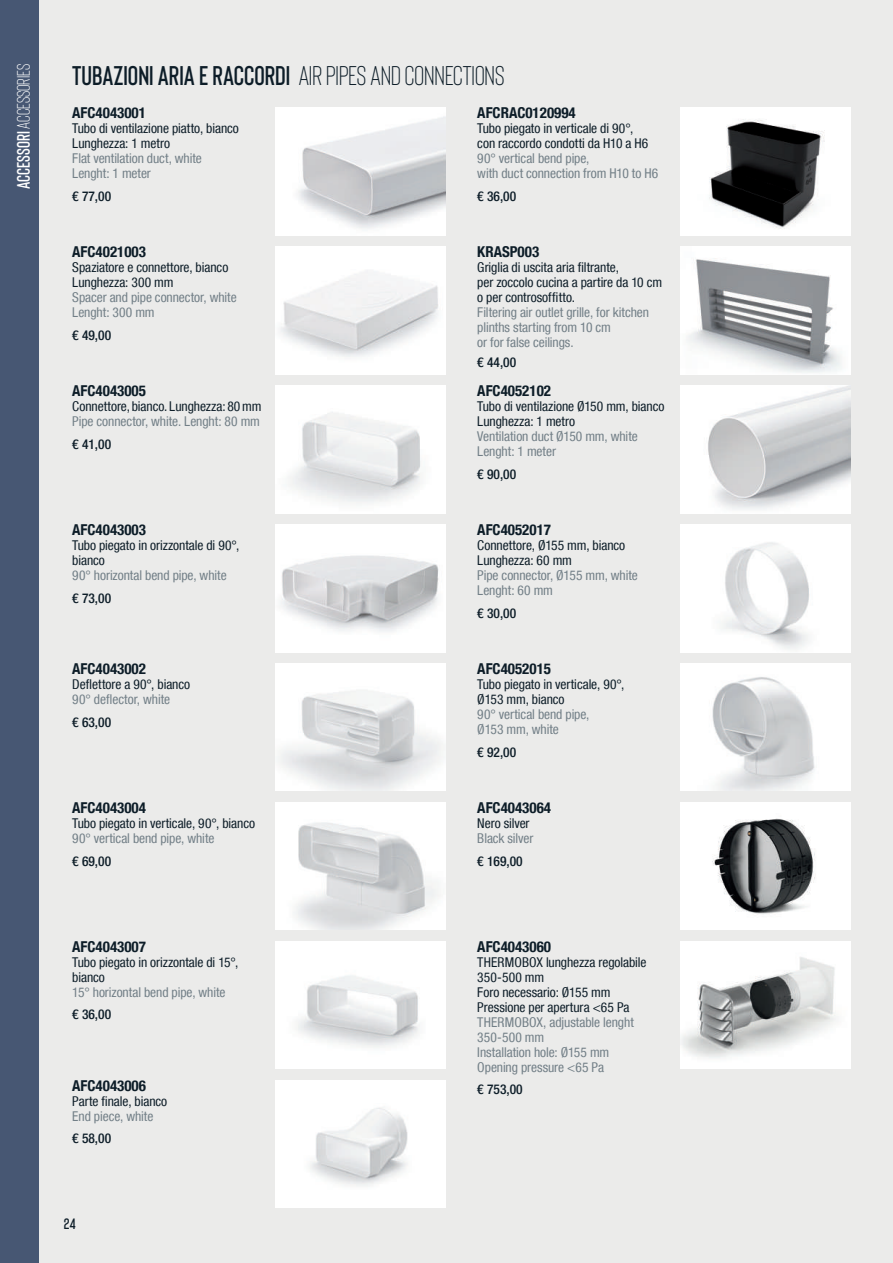
<style>
.page{position:relative;width:893px;height:1263px;background:#ebebea}
.page>*{position:absolute;margin:0;border:0;box-sizing:border-box;transform-origin:0 0}
.t1{font:600 27px "Bison";color:#0d1d28}
.t2{font:18px "Bison";color:#fff}
.t3{font:700 condensed 15px "Helvetica Neue LT Com";color:#0d1d28}
.t4{font:600 15px "Bison";color:#0d1d28}
.t5{font:condensed 13.5px/15px "Helvetica Neue LT Com";letter-spacing:-.005em;color:#0d1d28}
.t6{font:condensed 13.5px/15px "Helvetica Neue LT Com";letter-spacing:-.005em;color:#727f87}
.t7{font:500 condensed 13.5px "Helvetica Neue LT Com";color:#0d1d28}
.s1{font-weight:600}
.s2{font-weight:400}
</style>
<div class="page">
<img style="left:680px;top:108px;width:170px;height:127px">
<div style="left:680px;top:802px;width:170px;height:128px;background:#fff"></div>
<img style="left:712px;top:818px;width:104px;height:97px">
<img style="left:680px;top:941px;width:170px;height:128px">
<img style="left:680px;top:385px;width:170px;height:128px">
<img style="left:680px;top:524px;width:170px;height:128px">
<img style="left:680px;top:663px;width:170px;height:128px">
<img style="left:275px;top:108px;width:170px;height:127px">
<img style="left:275px;top:1080px;width:170px;height:128px">
<img style="left:275px;top:385px;width:170px;height:128px">
<img style="left:275px;top:524px;width:170px;height:128px">
<img style="left:275px;top:663px;width:170px;height:128px">
<img style="left:275px;top:802px;width:170px;height:128px">
<img style="left:275px;top:941px;width:170px;height:128px">
<img style="left:275px;top:247px;width:170px;height:127px">
<img style="left:680px;top:247px;width:170px;height:127px">
<div style="left:0;top:0;width:38px;height:1263px;background:#475773"></div>
<h2 class="t2" style="left:14px;top:189px;width:126px;rotate:-90deg"><span class="s1">ACCESSORI</span> ACCESSORIES</h2>
<h1 class="t1" style="left:72px;top:62px;width:434px">TUBAZIONI ARIA E RACCORDI <span class="s2">AIR PIPES AND CONNECTIONS</span></h1>
<p class="t3" style="left:72px;top:104px;width:75px">AFC4043001</p>
<p class="t5" style="left:72px;top:121px;width:168px">Tubo di ventilazione piatto, bianco<br>Lunghezza: 1 metro</p>
<p class="t6" style="left:72px;top:151px;width:131px">Flat ventilation duct, white<br>Lenght: 1 meter</p>
<p class="t7" style="left:72px;top:188px;width:40px">€ 77,00</p>
<p class="t3" style="left:72px;top:243px;width:75px">AFC4021003</p>
<p class="t5" style="left:72px;top:260px;width:158px">Spaziatore e connettore, bianco<br>Lunghezza: 300 mm</p>
<p class="t6" style="left:72px;top:290px;width:166px">Spacer and pipe connector, white<br>Lenght: 300 mm</p>
<p class="t7" style="left:72px;top:327px;width:40px">€ 49,00</p>
<p class="t3" style="left:72px;top:382px;width:75px">AFC4043005</p>
<p class="t5" style="left:72px;top:399px;width:191px">Connettore, bianco. Lunghezza: 80 mm</p>
<p class="t6" style="left:72px;top:414px;width:189px">Pipe connector, white. Lenght: 80 mm</p>
<p class="t7" style="left:72px;top:436px;width:40px">€ 41,00</p>
<p class="t3" style="left:72px;top:521px;width:75px">AFC4043003</p>
<p class="t5" style="left:72px;top:538px;width:169px">Tubo piegato in orizzontale di 90°, bianco</p>
<p class="t6" style="left:72px;top:568px;width:156px">90° horizontal bend pipe, white</p>
<p class="t7" style="left:72px;top:590px;width:40px">€ 73,00</p>
<p class="t3" style="left:72px;top:660px;width:75px">AFC4043002</p>
<p class="t5" style="left:72px;top:677px;width:119px">Deflettore a 90°, bianco</p>
<p class="t6" style="left:72px;top:692px;width:99px">90° deflector, white</p>
<p class="t7" style="left:72px;top:714px;width:40px">€ 63,00</p>
<p class="t3" style="left:72px;top:799px;width:75px">AFC4043004</p>
<p class="t5" style="left:72px;top:815px;width:184px">Tubo piegato in verticale, 90°, bianco</p>
<p class="t6" style="left:72px;top:830px;width:144px">90° vertical bend pipe, white</p>
<p class="t7" style="left:72px;top:853px;width:40px">€ 69,00</p>
<p class="t3" style="left:72px;top:937px;width:75px">AFC4043007</p>
<p class="t5" style="left:72px;top:954px;width:168px">Tubo piegato in orizzontale di 15°, bianco</p>
<p class="t6" style="left:72px;top:984px;width:155px">15° horizontal bend pipe, white</p>
<p class="t7" style="left:72px;top:1006px;width:40px">€ 36,00</p>
<p class="t3" style="left:72px;top:1076px;width:75px">AFC4043006</p>
<p class="t5" style="left:72px;top:1093px;width:96px">Parte finale, bianco</p>
<p class="t6" style="left:72px;top:1108px;width:83px">End piece, white</p>
<p class="t7" style="left:72px;top:1130px;width:40px">€ 58,00</p>
<p class="t4" style="left:64px;top:1216px;width:14px">24</p>
<p class="t3" style="left:477px;top:104px;width:100px">AFCRAC0120994</p>
<p class="t5" style="left:477px;top:121px;width:173px">Tubo piegato in verticale di 90°, con raccordo condotti da H10 a H6</p>
<p class="t6" style="left:477px;top:151px;width:182px">90° vertical bend pipe,<br>with duct connection from H10 to H6</p>
<p class="t7" style="left:477px;top:188px;width:40px">€ 36,00</p>
<p class="t3" style="left:477px;top:243px;width:63px">KRASP003</p>
<p class="t5" style="left:477px;top:260px;width:186px">Griglia di uscita aria filtrante,<br>per zoccolo cucina a partire da 10 cm o per controsoffitto.</p>
<p class="t6" style="left:477px;top:305px;width:173px">Filtering air outlet grille, for kitchen plinths starting from 10 cm<br>or for false ceilings.</p>
<p class="t7" style="left:477px;top:354px;width:40px">€ 44,00</p>
<p class="t3" style="left:477px;top:382px;width:75px">AFC4052102</p>
<p class="t5" style="left:477px;top:399px;width:189px">Tubo di ventilazione Ø150 mm, bianco<br>Lunghezza: 1 metro</p>
<p class="t6" style="left:477px;top:429px;width:162px">Ventilation duct Ø150 mm, white<br>Lenght: 1 meter</p>
<p class="t7" style="left:477px;top:466px;width:40px">€ 90,00</p>
<p class="t3" style="left:477px;top:521px;width:75px">AFC4052017</p>
<p class="t5" style="left:477px;top:538px;width:149px">Connettore, Ø155 mm, bianco<br>Lunghezza: 60 mm</p>
<p class="t6" style="left:477px;top:568px;width:162px">Pipe connector, Ø155 mm, white<br>Lenght: 60 mm</p>
<p class="t7" style="left:477px;top:605px;width:40px">€ 30,00</p>
<p class="t3" style="left:477px;top:660px;width:75px">AFC4052015</p>
<p class="t5" style="left:477px;top:677px;width:149px">Tubo piegato in verticale, 90°,<br>Ø153 mm, bianco</p>
<p class="t6" style="left:477px;top:707px;width:114px">90° vertical bend pipe,<br>Ø153 mm, white</p>
<p class="t7" style="left:477px;top:744px;width:40px">€ 92,00</p>
<p class="t3" style="left:477px;top:799px;width:75px">AFC4043064</p>
<p class="t5" style="left:477px;top:815px;width:54px">Nero silver</p>
<p class="t6" style="left:477px;top:830px;width:58px">Black silver</p>
<p class="t7" style="left:477px;top:853px;width:47px">€ 169,00</p>
<p class="t3" style="left:477px;top:937px;width:75px">AFC4043060</p>
<p class="t5" style="left:477px;top:954px;width:171px">THERMOBOX lunghezza regolabile<br>350-500 mm<br>Foro necessario: Ø155 mm<br>Pressione per apertura &lt;65 Pa</p>
<p class="t6" style="left:477px;top:1014px;width:158px">THERMOBOX, adjustable lenght<br>350-500 mm<br>Installation hole: Ø155 mm<br>Opening pressure &lt;65 Pa</p>
<p class="t7" style="left:477px;top:1081px;width:47px">€ 753,00</p>
</div>
